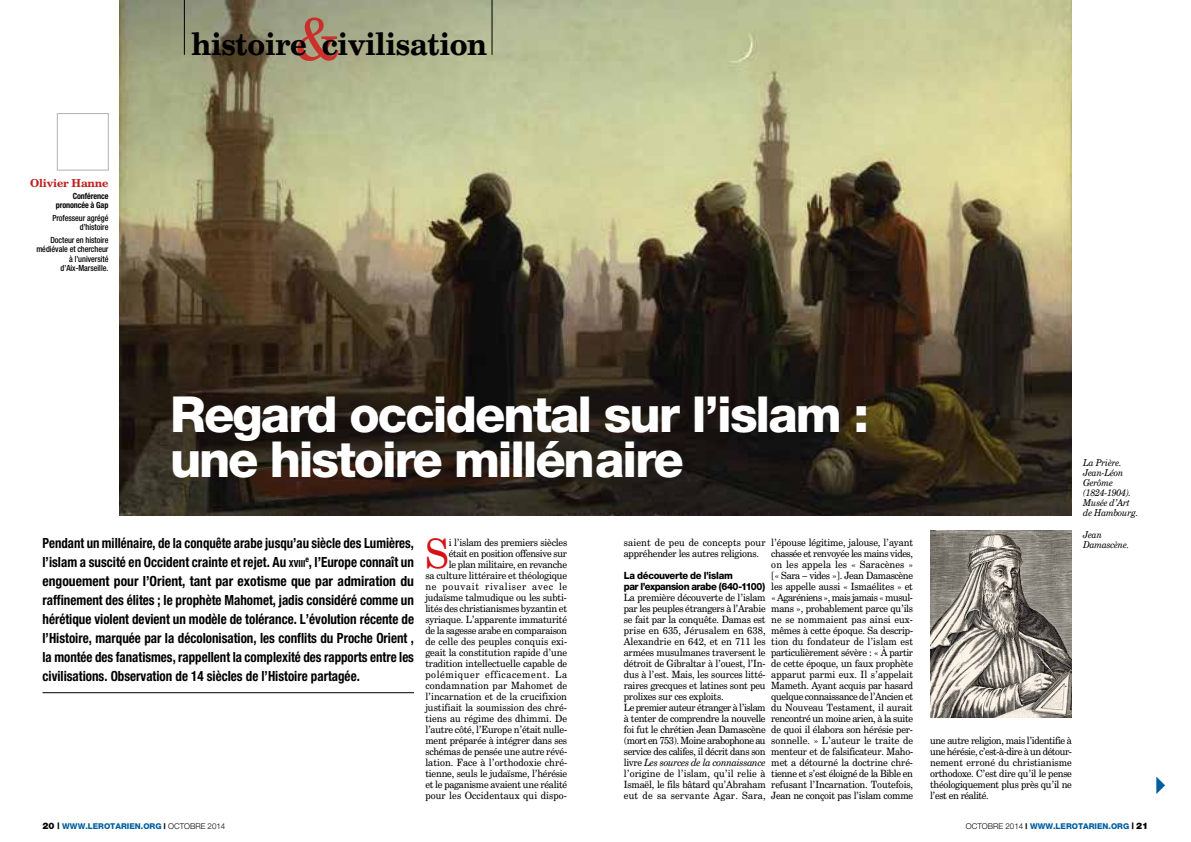
<style>
.page{position:relative;width:1191px;height:842px;background:#fff}
.page>*{position:absolute;margin:0;border:0;box-sizing:border-box;transform-origin:0 0}
.t1{font:57.3px "Century Schoolbook BT";color:#d61217}
.t2{font:800 49.7px/45.3px "Helvetica Neue";letter-spacing:-.04em;color:#fff}
.t3{font:40.5px "Century Schoolbook BT";color:#d61217;scale:.95 1}
.t4{font:700 30.8px "Century Schoolbook BT";letter-spacing:-.015em;color:#000;scale:.95 1}
.t5{font:700 condensed 14px/19px "Helvetica Neue";color:#000;text-align:justify;scale:.91 1}
.t6{font:700 11px "Century Schoolbook BT";letter-spacing:-.015em;color:#bd1d1d}
.t7{font:10px/11px "Century Schoolbook BT";letter-spacing:-.015em;color:#000;scale:.95 1}
.t8{font:800 10px/11px "Helvetica Neue";letter-spacing:-.04em;color:#000;scale:.95 1}
.t9{font:italic 9.5px/10px "Century Schoolbook BT";letter-spacing:-.02em;color:#000;scale:.93 1}
.t10{font:500 condensed 8.5px/9.5px "Helvetica Neue";letter-spacing:-.005em;color:#000;text-align:right;scale:.95 1}
.t11{font:700 condensed 8.5px/9.5px "Helvetica Neue";letter-spacing:-.01em;color:#000;text-align:right;scale:.95 1}
.t12{font:800 8px "Helvetica Neue";color:#005d9f}
.s1{font-size:9.8px}
.s2{font-style:italic}
.s3{font-weight:900;font-size:9px;color:#000}
.s4{font-size:9px;color:#000}
.s5{color:#000}
.s6{font-weight:300;color:#000}
</style>
<div class="page">
<div style="left:57px;top:113px;width:51px;height:57px;border:1px solid #b3b2b2"></div>
<hr style="left:43px;top:692px;width:371px;height:1px;background:#000">
<img style="left:119px;top:0;width:952px;height:516px">
<img style="left:930px;top:530px;width:141px;height:187px">
<hr style="left:184px;top:0;width:1px;height:55px;background:#000">
<hr style="left:491px;top:0;width:1px;height:55px;background:#000">
<p class="t6" style="left:30px;top:176px;width:80px">Olivier Hanne</p>
<p class="t11" style="left:56px;top:191px;width:57px">Conférence prononcée à Gap</p>
<p class="t10" style="left:52px;top:213px;width:61px">Professeur agrégé d’histoire</p>
<p class="t10" style="left:36px;top:235px;width:77px">Docteur en histoire médiévale et chercheur à l’université d’Aix-Marseille.</p>
<h1 class="t1" style="left:294px;top:4px;width:48px">&amp;</h1>
<h3 class="t4" style="left:191px;top:24px;width:313px">histoire civilisation</h3>
<h2 class="t2" style="left:170px;top:392px;width:700px">Regard occidental sur l’islam : une histoire millénaire</h2>
<p class="t5" style="left:43px;top:533px;width:410px">Pendant un millénaire, de la conquête arabe jusqu’au siècle des Lumières, l’islam a suscité en Occident crainte et rejet. Au <span class="s1">xviii</span><sup>e</sup>, l’Europe connaît un engouement pour l’Orient, tant par exotisme que par admiration du raffinement des élites ; le prophète Mahomet, jadis considéré comme un hérétique violent devient un modèle de tolérance. L’évolution récente de l’Histoire, marquée par la décolonisation, les conflits du Proche Orient , la montée des fanatismes, rappellent la complexité des rapports entre les civilisations. Observation de 14 siècles de l’Histoire partagée.</p>
<h3 class="t3" style="left:425px;top:529px;width:26px">S</h3>
<p class="t7" style="left:425px;top:537px;width:151px;text-align:right">i l’islam des premiers siècles<br>était en position offensive sur<br>le plan militaire, en revanche<br>sa culture littéraire et théologique ne pouvait rivaliser avec le judaïsme talmudique ou les subti&shy;lités des christianismes byzantin et syriaque. L’apparente immaturité de la sagesse arabe en comparaison de celle des peuples conquis exi&shy;geait la constitution rapide d’une tradition intellectuelle capable de polémiquer efficacement. La condamnation par Mahomet de l’incarnation et de la crucifixion justifiait la soumission des chré&shy;tiens au régime des dhimmi. De l’autre côté, l’Europe n’était nulle&shy;ment préparée à intégrer dans ses schémas de pensée une autre révé&shy;lation. Face à l’orthodoxie chré&shy;tienne, seuls le judaïsme, l’hérésie et le paganisme avaient une réalité pour les Occidentaux qui dispo-</p>
<p class="t7" style="left:624px;top:537px;width:151px">saient de peu de concepts pour appréhender les autres religions.</p>
<p class="t7" style="left:771px;top:537px;width:151px;text-align:justify">l’épouse légitime, jalouse, l’ayant chassée et renvoyée les mains vides, on les appela les « Saracènes » [« Sara – vides »]. Jean Damascène les appelle aussi « Ismaélites » et « Agaréniens », mais jamais « musul&shy;mans », probablement parce qu’ils ne se nommaient pas ainsi eux&shy;mêmes à cette époque. Sa descrip&shy;tion du fondateur de l’islam est particulièrement sévère : « À partir de cette époque, un faux prophète apparut parmi eux. Il s’appelait Mameth. Ayant acquis par hasard quelque connaissance de l’Ancien et du Nouveau Testament, il aurait rencontré un moine arien, à la suite de quoi il élabora son hérésie per&shy;sonnelle. » L’auteur le traite de menteur et de falsificateur. Maho&shy;met a détourné la doctrine chré&shy;tienne et s’est éloigné de la Bible en refusant l’Incarnation. Toutefois, Jean ne conçoit pas l’islam comme</p>
<p class="t8" style="left:624px;top:570px;width:150px">La découverte de l’islam<br>par l’expansion arabe (640-1100)</p>
<p class="t7" style="left:624px;top:592px;width:151px">La première découverte de l’islam par les peuples étrangers à l’Arabie se fait par la conquête. Damas est prise en 635, Jérusalem en 638, Alexandrie en 642, et en 711 les armées musulmanes traversent le détroit de Gibraltar à l’ouest, l’In&shy;dus à l’est. Mais, les sources litté&shy;raires grecques et latines sont peu prolixes sur ces exploits.<br>Le premier auteur étranger à l’islam à tenter de comprendre la nouvelle foi fut le chrétien Jean Damascène (mort en 753). Moine arabophone au service des califes, il décrit dans son livre <span class="s2">Les sources de la connaissance </span>l’origine de l’islam, qu’il relie à Ismaël, le fils bâtard qu’Abraham eut de sa servante Agar. Sara,</p>
<p class="t9" style="left:1083px;top:457px;width:61px">La Prière.<br>Jean-Léon<br>Gerôme (1824-1904).<br>Musée d’Art de Hambourg.</p>
<p class="t9" style="left:1083px;top:529px;width:51px">Jean<br>Damascène.</p>
<p class="t7" style="left:930px;top:735px;width:151px;text-align:justify">une autre religion, mais l’identifie à une hérésie, c’est-à-dire à un détour&shy;nement erroné du christianisme orthodoxe. C’est dire qu’il le pense théologiquement plus près qu’il ne l’est en réalité.</p>
<p class="t12" style="left:43px;top:821px;width:184px"><span class="s3">20</span> <span class="s4">|</span> WWW.LEROTARIEN.ORG <span class="s5">|</span> <span class="s6">OCTOBRE 2014</span></p>
<p class="t12" style="left:966px;top:821px;width:184px"><span class="s6">OCTOBRE 2014</span> <span class="s5">|</span> WWW.LEROTARIEN.ORG <span class="s4">|</span> <span class="s3">21</span></p>
</div>
